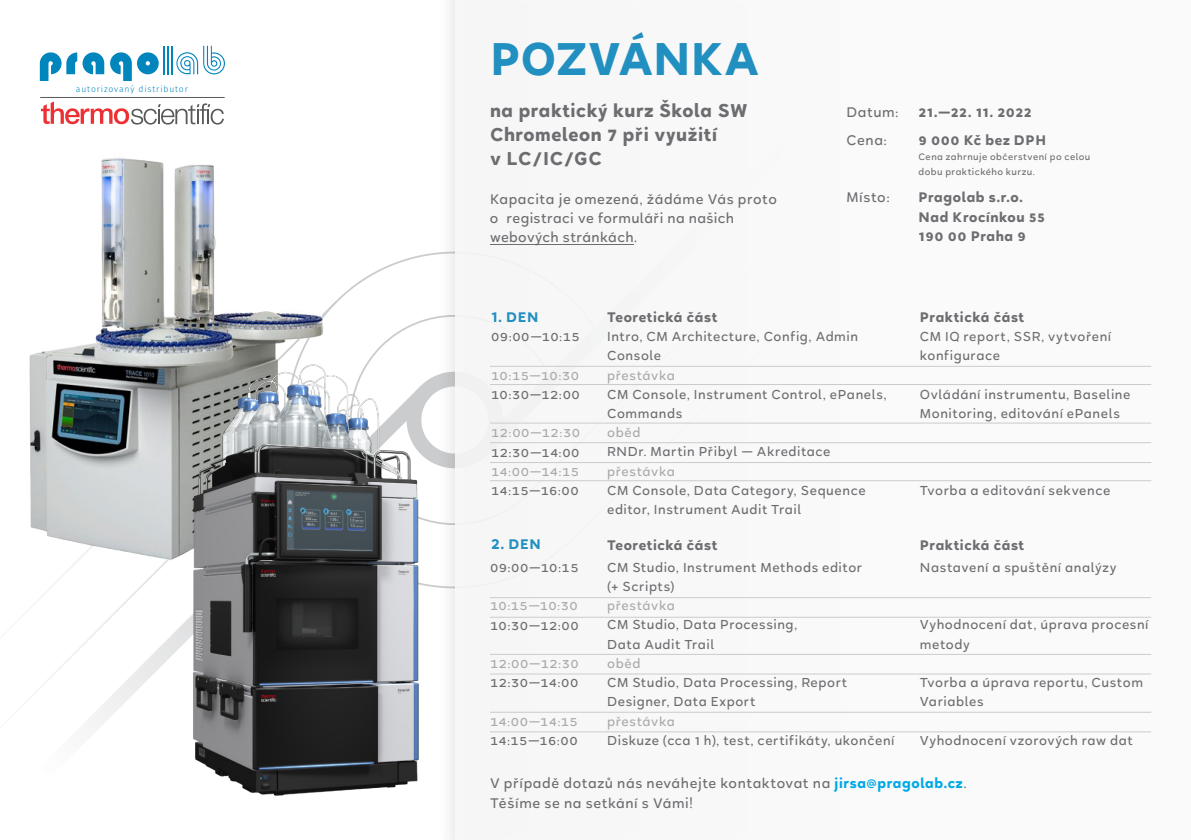
<style>
.page{position:relative;width:1191px;height:840px;background:#fff}
.page>*{position:absolute;margin:0;border:0;box-sizing:border-box;transform-origin:0 0}
.t1{font:700 49.6px "Halcyon";letter-spacing:-.005em;color:#218fc0}
.t2{font:700 20px/24px "Halcyon";letter-spacing:.025em;color:#6c6d70}
.t3{font:500 15px/19.2px "Halcyon";letter-spacing:.03em;color:#6c6d70}
.t4{font:700 15px "Halcyon";letter-spacing:.03em;color:#6c6d70}
.t5{font:700 15px "Halcyon";letter-spacing:.05em;color:#218fc0}
.t6{font:500 14px/19.2px "Halcyon";letter-spacing:.04em;color:#6c6d70}
.t7{font:500 14px "Halcyon";letter-spacing:.03em;color:#aaa}
.t8{font:500 10px/15.2px "Halcyon";letter-spacing:.045em;color:#6c6d70}
.t9{font:300 8.6px "Fira Sans";letter-spacing:.1em;color:#0085bd}
.s1{font-weight:700;color:#00a9e5}
</style>
<div class="page">
<svg style="left:39px;top:563px;width:125px;height:167px"></svg>
<div style="left:455px;top:0;width:736px;height:839px;background:#fafafa"></div>
<hr style="left:490px;top:597px;width:661px;height:1px;background:#cbccce">
<hr style="left:490px;top:653px;width:661px;height:1px;background:#cbccce">
<hr style="left:490px;top:711px;width:661px;height:1px;background:#cbccce">
<hr style="left:490px;top:616px;width:661px;height:1px;background:#cbccce">
<hr style="left:490px;top:673px;width:661px;height:1px;background:#cbccce">
<hr style="left:490px;top:731px;width:661px;height:1px;background:#cbccce">
<hr style="left:490px;top:366px;width:661px;height:1px;background:#cbccce">
<hr style="left:490px;top:422px;width:661px;height:1px;background:#cbccce">
<hr style="left:490px;top:462px;width:661px;height:1px;background:#cbccce">
<hr style="left:490px;top:384px;width:661px;height:1px;background:#cbccce">
<hr style="left:490px;top:442px;width:661px;height:1px;background:#cbccce">
<hr style="left:490px;top:480px;width:661px;height:1px;background:#cbccce">
<img style="left:30px;top:158px;width:300px;height:405px">
<img style="left:164px;top:351px;width:283px;height:445px">
<hr style="left:163px;top:46px;width:2px;height:28px;background:#0085bd">
<svg style="left:40px;top:52px;width:37px;height:29px"></svg>
<svg style="left:110px;top:52px;width:49px;height:29px"></svg>
<svg style="left:83px;top:52px;width:21px;height:22px"></svg>
<svg style="left:167px;top:46px;width:58px;height:28px"></svg>
<svg style="left:41px;top:101px;width:183px;height:23px"></svg>
<hr style="left:40px;top:97px;width:185px;height:1px;background:#58595b">
<hr style="left:490px;top:244px;width:143px;height:1px;background:#6c6d70">
<p class="t9" style="left:76px;top:83px;width:113px">autorizovaný distributor</p>
<p class="t1" style="left:490px;top:22px;width:271px">POZVÁNKA</p>
<p class="t2" style="left:490px;top:99px;width:259px">na praktický kurz Škola SW<br>Chromeleon 7 při využití</p>
<p class="t2" style="left:490px;top:147px;width:113px">v LC/IC/GC</p>
<p class="t3" style="left:490px;top:189px;width:289px">Kapacita je omezená, žádáme Vás proto o registraci ve formuláři na našich webových stránkách.</p>
<p class="t5" style="left:491px;top:305px;width:49px">1. DEN</p>
<p class="t4" style="left:607px;top:306px;width:112px">Teoretická část</p>
<p class="t3" style="left:846px;top:103px;width:54px">Datum:</p>
<p class="t4" style="left:918px;top:101px;width:115px">21.—22. 11. 2022</p>
<p class="t3" style="left:846px;top:130px;width:42px">Cena:</p>
<p class="t4" style="left:918px;top:128px;width:129px">9 000 Kč bez DPH</p>
<p class="t8" style="left:918px;top:149px;width:173px">Cena zahrnuje občerstvení po celou dobu praktického kurzu.</p>
<p class="t3" style="left:846px;top:188px;width:45px">Místo:</p>
<p class="t4" style="left:918px;top:186px;width:106px">Pragolab s.r.o.</p>
<p class="t4" style="left:918px;top:205px;width:128px">Nad Krocínkou 55</p>
<p class="t4" style="left:918px;top:224px;width:109px">190 00 Praha 9</p>
<p class="t4" style="left:920px;top:306px;width:106px">Praktická část</p>
<p class="t6" style="left:491px;top:327px;width:90px">09:00—10:15</p>
<p class="t7" style="left:491px;top:364px;width:89px">10:15—10:30</p>
<p class="t6" style="left:491px;top:384px;width:90px">10:30—12:00</p>
<p class="t7" style="left:491px;top:422px;width:90px">12:00—12:30</p>
<p class="t6" style="left:491px;top:442px;width:90px">12:30—14:00</p>
<p class="t7" style="left:491px;top:460px;width:89px">14:00—14:15</p>
<p class="t6" style="left:491px;top:480px;width:89px">14:15—16:00</p>
<p class="t6" style="left:607px;top:327px;width:252px">Intro, CM Architecture, Config, Admin<br>Console</p>
<p class="t7" style="left:607px;top:364px;width:69px">přestávka</p>
<p class="t6" style="left:607px;top:384px;width:281px">CM Console, Instrument Control, ePanels,<br>Commands</p>
<p class="t7" style="left:607px;top:422px;width:35px">oběd</p>
<p class="t6" style="left:607px;top:442px;width:225px">RNDr. Martin Přibyl — Akreditace</p>
<p class="t7" style="left:607px;top:460px;width:69px">přestávka</p>
<p class="t6" style="left:607px;top:480px;width:260px">CM Console, Data Category, Sequence editor, Instrument Audit Trail</p>
<p class="t6" style="left:920px;top:327px;width:193px">CM IQ report, SSR, vytvoření konfigurace</p>
<p class="t6" style="left:920px;top:384px;width:212px">Ovládání instrumentu, Baseline<br>Monitoring, editování ePanels</p>
<p class="t6" style="left:920px;top:480px;width:192px">Tvorba a editování sekvence</p>
<p class="t5" style="left:491px;top:532px;width:51px">2. DEN</p>
<p class="t4" style="left:607px;top:533px;width:112px">Teoretická část</p>
<p class="t4" style="left:920px;top:533px;width:106px">Praktická část</p>
<p class="t6" style="left:607px;top:557px;width:257px">CM Studio, Instrument Methods editor (+ Scripts)</p>
<p class="t7" style="left:607px;top:595px;width:69px">přestávka</p>
<p class="t6" style="left:607px;top:615px;width:192px">CM Studio, Data Processing,<br>Data Audit Trail</p>
<p class="t7" style="left:607px;top:652px;width:35px">oběd</p>
<p class="t6" style="left:607px;top:672px;width:242px">CM Studio, Data Processing, Report<br>Designer, Data Export</p>
<p class="t7" style="left:607px;top:710px;width:69px">přestávka</p>
<p class="t6" style="left:607px;top:730px;width:289px">Diskuze (cca 1 h), test, certifikáty, ukončení</p>
<p class="t6" style="left:920px;top:557px;width:198px">Nastavení a spuštění analýzy</p>
<p class="t6" style="left:490px;top:557px;width:90px">09:00—10:15</p>
<p class="t7" style="left:490px;top:595px;width:89px">10:15—10:30</p>
<p class="t6" style="left:490px;top:615px;width:90px">10:30—12:00</p>
<p class="t7" style="left:490px;top:652px;width:90px">12:00—12:30</p>
<p class="t6" style="left:490px;top:672px;width:90px">12:30—14:00</p>
<p class="t7" style="left:490px;top:710px;width:89px">14:00—14:15</p>
<p class="t6" style="left:490px;top:730px;width:89px">14:15—16:00</p>
<p class="t6" style="left:920px;top:614px;width:230px">Vyhodnocení dat, úprava procesní metody</p>
<p class="t6" style="left:920px;top:672px;width:225px">Tvorba a úprava reportu, Custom<br>Variables</p>
<p class="t6" style="left:920px;top:730px;width:214px">Vyhodnocení vzorových raw dat</p>
<p class="t3" style="left:490px;top:773px;width:478px">V případě dotazů nás neváhejte kontaktovat na <span class="s1">jirsa@pragolab.cz</span>.</p>
<p class="t3" style="left:490px;top:792px;width:205px">Těšíme se na setkání s Vámi!</p>
</div>
